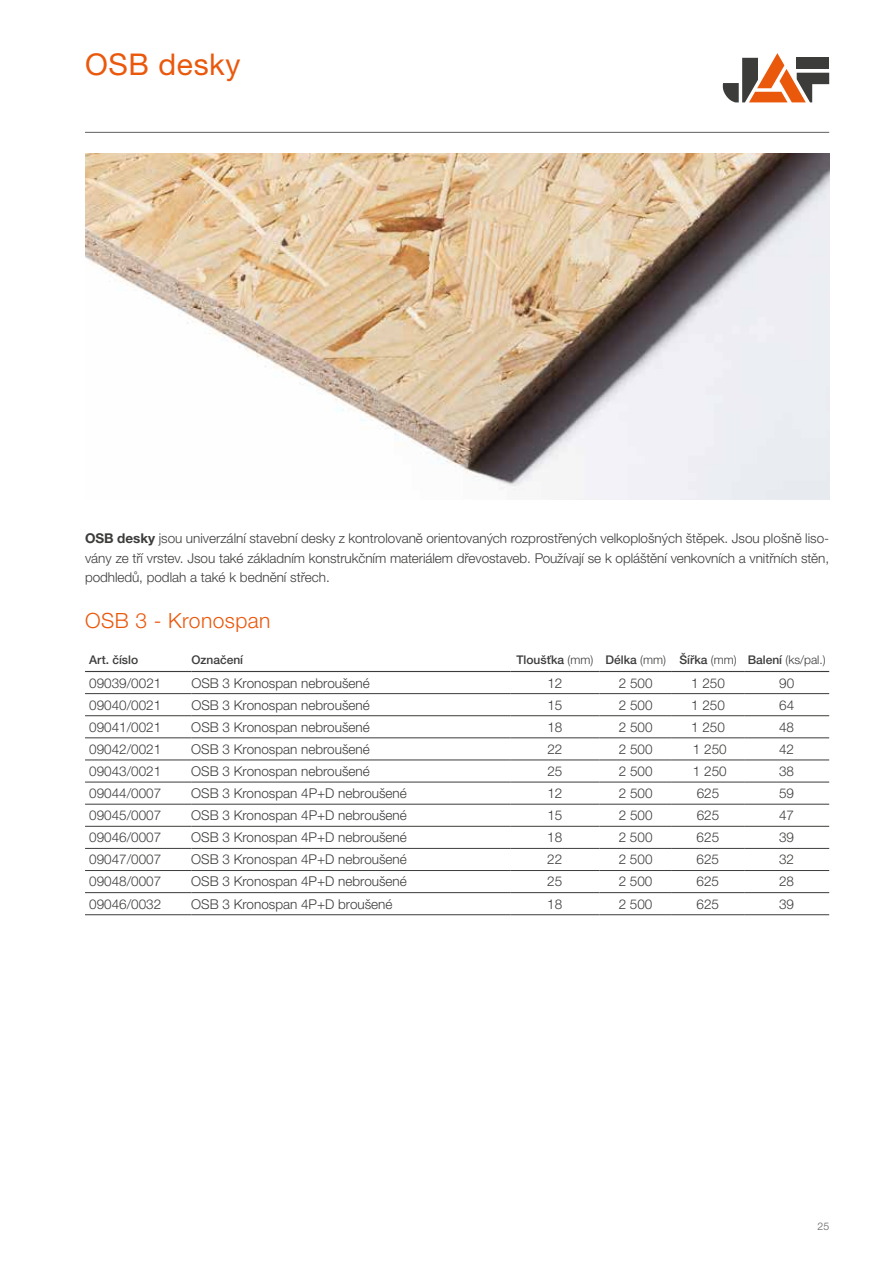
<style>
.page{position:relative;width:893px;height:1263px;background:#fff}
.page>*{position:absolute;margin:0;border:0;box-sizing:border-box;transform-origin:0 0}
.t1{font:30px "Helvetica Neue LTW1 G";letter-spacing:.02em;color:#ea580c}
.t2{font:300 21px "Helvetica Neue LTW1 G";letter-spacing:.02em;color:#ea580c}
.t3{font:300 13.5px/19.5px "Helvetica Neue LTW1 G";color:#3c3c3b;text-align:justify}
.t4{font:500 12px "Helvetica Neue LTW1 G";color:#3c3c3b}
.t5{font:300 10.5px "Helvetica Neue LTW1 G";color:#5f5e5e}
.s1{font-weight:700}
.s2{font-weight:300}
</style>
<div class="page">
<hr style="left:85px;top:132px;width:744px;height:1px;background:#717170">
<svg style="left:723px;top:53px;width:106px;height:49px"></svg>
<hr style="left:85px;top:671px;width:106px;height:1px;background:#3c3c3b">
<hr style="left:191px;top:671px;width:319px;height:1px;background:#3c3c3b">
<hr style="left:510px;top:671px;width:90px;height:1px;background:#3c3c3b">
<hr style="left:600px;top:671px;width:72px;height:1px;background:#3c3c3b">
<hr style="left:672px;top:671px;width:72px;height:1px;background:#3c3c3b">
<hr style="left:744px;top:671px;width:85px;height:1px;background:#3c3c3b">
<hr style="left:85px;top:693px;width:106px;height:1px;background:#3c3c3b">
<hr style="left:191px;top:693px;width:319px;height:1px;background:#3c3c3b">
<hr style="left:510px;top:693px;width:90px;height:1px;background:#3c3c3b">
<hr style="left:600px;top:693px;width:72px;height:1px;background:#3c3c3b">
<hr style="left:672px;top:693px;width:72px;height:1px;background:#3c3c3b">
<hr style="left:744px;top:693px;width:85px;height:1px;background:#3c3c3b">
<hr style="left:85px;top:715px;width:106px;height:1px;background:#3c3c3b">
<hr style="left:191px;top:715px;width:319px;height:1px;background:#3c3c3b">
<hr style="left:510px;top:715px;width:90px;height:1px;background:#3c3c3b">
<hr style="left:600px;top:715px;width:72px;height:1px;background:#3c3c3b">
<hr style="left:672px;top:715px;width:72px;height:1px;background:#3c3c3b">
<hr style="left:744px;top:715px;width:85px;height:1px;background:#3c3c3b">
<hr style="left:85px;top:737px;width:106px;height:1px;background:#3c3c3b">
<hr style="left:191px;top:737px;width:319px;height:1px;background:#3c3c3b">
<hr style="left:510px;top:737px;width:90px;height:1px;background:#3c3c3b">
<hr style="left:600px;top:737px;width:72px;height:1px;background:#3c3c3b">
<hr style="left:672px;top:737px;width:72px;height:1px;background:#3c3c3b">
<hr style="left:744px;top:737px;width:85px;height:1px;background:#3c3c3b">
<hr style="left:85px;top:760px;width:106px;height:1px;background:#3c3c3b">
<hr style="left:191px;top:760px;width:319px;height:1px;background:#3c3c3b">
<hr style="left:510px;top:760px;width:90px;height:1px;background:#3c3c3b">
<hr style="left:600px;top:760px;width:72px;height:1px;background:#3c3c3b">
<hr style="left:672px;top:760px;width:72px;height:1px;background:#3c3c3b">
<hr style="left:744px;top:760px;width:85px;height:1px;background:#3c3c3b">
<hr style="left:85px;top:782px;width:106px;height:1px;background:#3c3c3b">
<hr style="left:191px;top:782px;width:319px;height:1px;background:#3c3c3b">
<hr style="left:510px;top:782px;width:90px;height:1px;background:#3c3c3b">
<hr style="left:600px;top:782px;width:72px;height:1px;background:#3c3c3b">
<hr style="left:672px;top:782px;width:72px;height:1px;background:#3c3c3b">
<hr style="left:744px;top:782px;width:85px;height:1px;background:#3c3c3b">
<hr style="left:85px;top:804px;width:106px;height:1px;background:#3c3c3b">
<hr style="left:191px;top:804px;width:319px;height:1px;background:#3c3c3b">
<hr style="left:510px;top:804px;width:90px;height:1px;background:#3c3c3b">
<hr style="left:600px;top:804px;width:72px;height:1px;background:#3c3c3b">
<hr style="left:672px;top:804px;width:72px;height:1px;background:#3c3c3b">
<hr style="left:744px;top:804px;width:85px;height:1px;background:#3c3c3b">
<hr style="left:85px;top:826px;width:106px;height:1px;background:#3c3c3b">
<hr style="left:191px;top:826px;width:319px;height:1px;background:#3c3c3b">
<hr style="left:510px;top:826px;width:90px;height:1px;background:#3c3c3b">
<hr style="left:600px;top:826px;width:72px;height:1px;background:#3c3c3b">
<hr style="left:672px;top:826px;width:72px;height:1px;background:#3c3c3b">
<hr style="left:744px;top:826px;width:85px;height:1px;background:#3c3c3b">
<hr style="left:85px;top:848px;width:106px;height:1px;background:#3c3c3b">
<hr style="left:191px;top:848px;width:319px;height:1px;background:#3c3c3b">
<hr style="left:510px;top:848px;width:90px;height:1px;background:#3c3c3b">
<hr style="left:600px;top:848px;width:72px;height:1px;background:#3c3c3b">
<hr style="left:672px;top:848px;width:72px;height:1px;background:#3c3c3b">
<hr style="left:744px;top:848px;width:85px;height:1px;background:#3c3c3b">
<hr style="left:85px;top:870px;width:106px;height:1px;background:#3c3c3b">
<hr style="left:191px;top:870px;width:319px;height:1px;background:#3c3c3b">
<hr style="left:510px;top:870px;width:90px;height:1px;background:#3c3c3b">
<hr style="left:600px;top:870px;width:72px;height:1px;background:#3c3c3b">
<hr style="left:672px;top:870px;width:72px;height:1px;background:#3c3c3b">
<hr style="left:744px;top:870px;width:85px;height:1px;background:#3c3c3b">
<hr style="left:85px;top:892px;width:106px;height:1px;background:#3c3c3b">
<hr style="left:191px;top:892px;width:319px;height:1px;background:#3c3c3b">
<hr style="left:510px;top:892px;width:90px;height:1px;background:#3c3c3b">
<hr style="left:600px;top:892px;width:72px;height:1px;background:#3c3c3b">
<hr style="left:672px;top:892px;width:72px;height:1px;background:#3c3c3b">
<hr style="left:744px;top:892px;width:85px;height:1px;background:#3c3c3b">
<hr style="left:85px;top:914px;width:106px;height:1px;background:#3c3c3b">
<hr style="left:191px;top:914px;width:319px;height:1px;background:#3c3c3b">
<hr style="left:510px;top:914px;width:90px;height:1px;background:#3c3c3b">
<hr style="left:600px;top:914px;width:72px;height:1px;background:#3c3c3b">
<hr style="left:672px;top:914px;width:72px;height:1px;background:#3c3c3b">
<hr style="left:744px;top:914px;width:85px;height:1px;background:#3c3c3b">
<img style="left:85px;top:154px;width:744px;height:346px">
<h1 class="t1" style="left:85px;top:45px;width:157px">OSB desky</h1>
<p class="t3" style="left:85px;top:529px;width:746px"><span class="s1">OSB desky</span> jsou univerzální stavební desky z kontrolovaně orientovaných rozprostřených velkoplošných štěpek. Jsou plošně liso&shy;vány ze tří vrstev. Jsou také základním konstrukčním materiálem dřevostaveb. Používají se k opláštění venkovních a vnitřních stěn, podhledů, podlah a také k bednění střech.</p>
<h2 class="t2" style="left:85px;top:608px;width:187px">OSB 3 - Kronospan</h2>
<p class="t4" style="left:89px;top:653px;width:50px">Art. číslo</p>
<p class="t4" style="left:191px;top:653px;width:53px">Označení</p>
<p class="t4" style="left:516px;top:653px;width:311px">Tloušťka <span class="s2">(mm)</span> Délka <span class="s2">(mm)</span> Šířka <span class="s2">(mm)</span> Balení <span class="s2">(ks/pal.)</span></p>
<p class="t3" style="left:89px;top:673px;width:74px">09039/0021</p>
<p class="t3" style="left:191px;top:673px;width:180px">OSB 3 Kronospan nebroušené</p>
<p class="t3" style="left:547px;top:673px;width:17px">12</p>
<p class="t3" style="left:619px;top:673px;width:35px">2 500</p>
<p class="t3" style="left:691px;top:673px;width:35px">1 250</p>
<p class="t3" style="left:779px;top:673px;width:17px">90</p>
<p class="t3" style="left:89px;top:695px;width:74px">09040/0021</p>
<p class="t3" style="left:191px;top:695px;width:180px">OSB 3 Kronospan nebroušené</p>
<p class="t3" style="left:547px;top:695px;width:17px">15</p>
<p class="t3" style="left:619px;top:695px;width:35px">2 500</p>
<p class="t3" style="left:691px;top:695px;width:35px">1 250</p>
<p class="t3" style="left:779px;top:695px;width:17px">64</p>
<p class="t3" style="left:89px;top:717px;width:74px">09041/0021</p>
<p class="t3" style="left:191px;top:717px;width:180px">OSB 3 Kronospan nebroušené</p>
<p class="t3" style="left:547px;top:717px;width:17px">18</p>
<p class="t3" style="left:619px;top:717px;width:35px">2 500</p>
<p class="t3" style="left:691px;top:717px;width:35px">1 250</p>
<p class="t3" style="left:779px;top:717px;width:17px">48</p>
<p class="t3" style="left:89px;top:739px;width:74px">09042/0021</p>
<p class="t3" style="left:191px;top:739px;width:180px">OSB 3 Kronospan nebroušené</p>
<p class="t3" style="left:547px;top:739px;width:17px">22</p>
<p class="t3" style="left:619px;top:739px;width:35px">2 500</p>
<p class="t3" style="left:693px;top:739px;width:35px">1 250</p>
<p class="t3" style="left:779px;top:739px;width:17px">42</p>
<p class="t3" style="left:89px;top:761px;width:74px">09043/0021</p>
<p class="t3" style="left:191px;top:761px;width:180px">OSB 3 Kronospan nebroušené</p>
<p class="t3" style="left:547px;top:761px;width:17px">25</p>
<p class="t3" style="left:619px;top:761px;width:35px">2 500</p>
<p class="t3" style="left:693px;top:761px;width:35px">1 250</p>
<p class="t3" style="left:779px;top:761px;width:17px">38</p>
<p class="t3" style="left:89px;top:783px;width:74px">09044/0007</p>
<p class="t3" style="left:191px;top:783px;width:217px">OSB 3 Kronospan 4P+D nebroušené</p>
<p class="t3" style="left:547px;top:783px;width:17px">12</p>
<p class="t3" style="left:619px;top:783px;width:35px">2 500</p>
<p class="t3" style="left:697px;top:783px;width:24px">625</p>
<p class="t3" style="left:779px;top:783px;width:17px">59</p>
<p class="t3" style="left:89px;top:805px;width:74px">09045/0007</p>
<p class="t3" style="left:191px;top:805px;width:217px">OSB 3 Kronospan 4P+D nebroušené</p>
<p class="t3" style="left:547px;top:805px;width:17px">15</p>
<p class="t3" style="left:619px;top:805px;width:35px">2 500</p>
<p class="t3" style="left:697px;top:805px;width:24px">625</p>
<p class="t3" style="left:779px;top:805px;width:17px">47</p>
<p class="t3" style="left:89px;top:827px;width:74px">09046/0007</p>
<p class="t3" style="left:191px;top:827px;width:217px">OSB 3 Kronospan 4P+D nebroušené</p>
<p class="t3" style="left:547px;top:827px;width:17px">18</p>
<p class="t3" style="left:619px;top:827px;width:35px">2 500</p>
<p class="t3" style="left:697px;top:827px;width:24px">625</p>
<p class="t3" style="left:779px;top:827px;width:17px">39</p>
<p class="t3" style="left:89px;top:850px;width:74px">09047/0007</p>
<p class="t3" style="left:191px;top:850px;width:217px">OSB 3 Kronospan 4P+D nebroušené</p>
<p class="t3" style="left:547px;top:850px;width:17px">22</p>
<p class="t3" style="left:619px;top:850px;width:35px">2 500</p>
<p class="t3" style="left:697px;top:850px;width:24px">625</p>
<p class="t3" style="left:779px;top:850px;width:17px">32</p>
<p class="t3" style="left:89px;top:872px;width:74px">09048/0007</p>
<p class="t3" style="left:191px;top:872px;width:217px">OSB 3 Kronospan 4P+D nebroušené</p>
<p class="t3" style="left:547px;top:872px;width:17px">25</p>
<p class="t3" style="left:619px;top:872px;width:35px">2 500</p>
<p class="t3" style="left:697px;top:872px;width:24px">625</p>
<p class="t3" style="left:779px;top:872px;width:17px">28</p>
<p class="t3" style="left:89px;top:894px;width:74px">09046/0032</p>
<p class="t3" style="left:191px;top:894px;width:203px">OSB 3 Kronospan 4P+D broušené</p>
<p class="t3" style="left:547px;top:894px;width:17px">18</p>
<p class="t3" style="left:619px;top:894px;width:35px">2 500</p>
<p class="t3" style="left:697px;top:894px;width:24px">625</p>
<p class="t3" style="left:779px;top:894px;width:17px">39</p>
<p class="t5" style="left:817px;top:1220px;width:13px">25</p>
</div>
